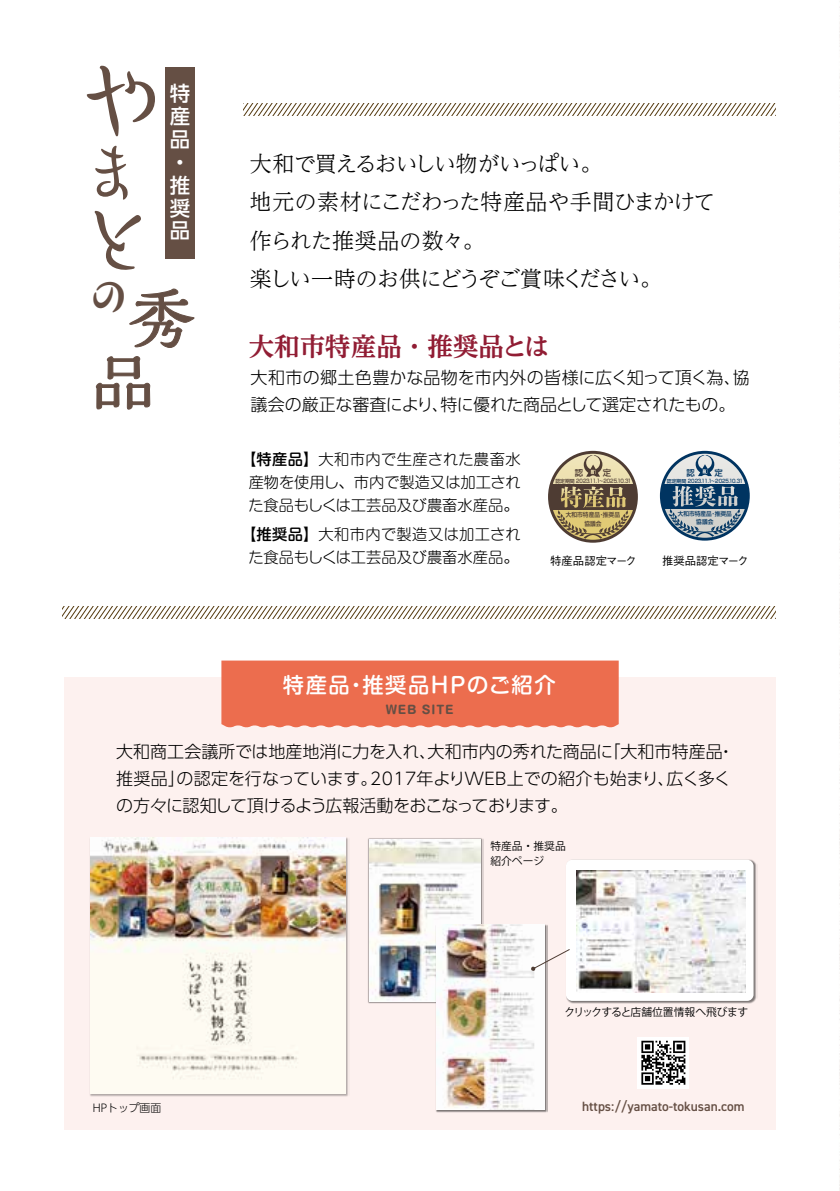
<style>
.page{position:relative;width:840px;height:1191px;background:#fff}
.page>*{position:absolute;margin:0;border:0;box-sizing:border-box;transform-origin:0 0}
.t1{font:80.4px "FGP Hei Min W5 Kodemari M";color:#654f44}
.t2{font:73.8px "FGP Hei Min W5 Kodemari M";color:#654f44}
.t3{font:500 67px "Kaimin Tu Std";color:#654f44;scale:1.04 1}
.t4{font:500 63.8px "Kaimin Tu Std";color:#654f44;scale:1.04 1}
.t5{font:60.4px "FGP Hei Min W5 Kodemari M";color:#654f44}
.t6{font:40.2px "FGP Hei Min W9 Kodemari H";color:#654f44}
.t7{font:700 25.6px "UD Reimin Pro";color:#911d34}
.t8{font:300 22px/38.2px "UD Reimin Pro";letter-spacing:-.05em;color:#000}
.t9{font:500 21.2px "Shin M Go Pr 6";letter-spacing:.07em;color:#fff}
.t10{font:500 20.4px/22.8px "UD Shin Go Pro";color:#fff}
.t11{font:300 17px/27px "UD Shin Go Pro";letter-spacing:-.005em;color:#000}
.t12{font:300 15.2px/22.6px "Shin M Go Pro";color:#000;text-align:center}
.t13{font:600 13.4px "DIN2014";color:#654f44}
.t14{font:500 11.4px "Gothic BBB Pr 6";color:#000}
.t15{font:700 11.4px "Shin M Go Pr 6";letter-spacing:.07em;color:#654f44}
.t16{font:10.8px "Koz Go Pr 6 N";letter-spacing:-.04em;color:#000}
.t17{font:10.8px/15.6px "Koz Go Pr 6 N";color:#000}
.t18{font:300 10.8px "UD Shin Go Pro";color:#000}
.t19{font:500 8.6px "Shin Go Pr 6";color:#4e3c33}
.t20{font:500 8.4px "Shin Go Pr 6";color:#003461}
.t21{font:500 6.2px/8.8px "Shin Go Pr 6";color:#4e3c33;text-align:center;scale:.93 1}
.t22{font:500 6px/8.6px "Shin Go Pr 6";color:#003461;text-align:center;scale:.95 1}
.t23{font:500 5.4px "Shin Go Pr 6";letter-spacing:-.015em;color:#4e3c33;scale:.83 1}
.t24{font:500 5.4px "Shin Go Pr 6";letter-spacing:-.025em;color:#003461;scale:.85 1}
.s1{font-weight:500}
.s2{font-size:4.8px}
.s3{font-size:5px}
</style>
<div class="page">
<img style="left:767px;top:103px;width:9px;height:1027px">
<div style="left:64px;top:677px;width:711px;height:452px;background:#fdf1ef"></div>
<div style="left:221px;top:660px;width:397px;height:67px;background:#ec6d4e"></div>
<svg style="left:129px;top:288px;width:65px;height:60px"></svg>
<svg style="left:96px;top:356px;width:54px;height:54px"></svg>
<div style="left:165px;top:67px;width:29px;height:192px;background:#654f44"></div>
<svg style="left:243px;top:104px;width:532px;height:12px"></svg>
<svg style="left:62px;top:607px;width:713px;height:12px"></svg>
<svg style="left:548px;top:451px;width:89px;height:92px"></svg>
<svg style="left:659px;top:451px;width:90px;height:89px"></svg>
<div style="left:637px;top:1037px;width:51px;height:51px;background:#fff"></div>
<svg style="left:641px;top:1040px;width:44px;height:44px"></svg>
<img style="left:90px;top:837px;width:258px;height:260px">
<img style="left:91px;top:838px;width:254px;height:255px">
<img style="left:368px;top:838px;width:115px;height:165px">
<img style="left:369px;top:839px;width:111px;height:162px">
<img style="left:567px;top:859px;width:190px;height:145px">
<div style="left:565px;top:859px;width:188px;height:142px;background:#fff;border-radius:6px"></div>
<img style="left:435px;top:923px;width:112px;height:189px">
<img style="left:436px;top:924px;width:108px;height:185px">
<img style="left:576px;top:870px;width:169px;height:122px">
<svg style="left:530px;top:948px;width:40px;height:23px"></svg>
<h1 class="t1" style="left:81px;top:60px;width:75px">や</h1>
<h3 class="t5" style="left:84px;top:142px;width:46px">ま</h3>
<h2 class="t2" style="left:82px;top:204px;width:60px">と</h2>
<h3 class="t6" style="left:89px;top:275px;width:37px">の</h3>
<h3 class="t3" style="left:127px;top:273px;width:66px">秀</h3>
<h3 class="t4" style="left:90px;top:339px;width:59px">品</h3>
<p class="t10" style="left:170px;top:82px;width:21px">特産品・推奨品</p>
<p class="t8" style="left:250px;top:144px;width:466px">大和で買えるおいしい物がいっぱい。<br>地元の素材にこだわった特産品や手間ひまかけて作られた推奨品の数々。<br>楽しい一時のお供にどうぞご賞味ください。</p>
<h3 class="t7" style="left:248px;top:326px;width:302px">大和市特産品・推奨品とは</h3>
<p class="t11" style="left:250px;top:364px;width:500px">大和市の郷土色豊かな品物を市内外の皆様に広く知って頂く為、協議会の厳正な審査により、特に優れた商品として選定されたもの。</p>
<p class="t12" style="left:241px;top:446px;width:281px"><span class="s1">【特産品】</span>大和市内で生産された農畜水産物を使用し、市内で製造又は加工された食品もしくは工芸品及び農畜水産品。</p>
<p class="t12" style="left:241px;top:521px;width:281px"><span class="s1">【推奨品】</span>大和市内で製造又は加工された食品もしくは工芸品及び農畜水産品。</p>
<p class="t20" style="left:686px;top:465px;width:10px">認</p>
<p class="t20" style="left:714px;top:465px;width:10px">定</p>
<p class="t24" style="left:666px;top:476px;width:91px"><span class="s2">認定期間</span> 2023.11.1～2025.10.31</p>
<p class="t22" style="left:677px;top:509px;width:58px">大和市特産品・推奨品協議会</p>
<p class="t19" style="left:574px;top:466px;width:10px">認</p>
<p class="t19" style="left:602px;top:466px;width:10px">定</p>
<p class="t23" style="left:555px;top:477px;width:93px"><span class="s3">認定期間</span> 2023.11.1～2025.10.31</p>
<p class="t21" style="left:565px;top:510px;width:60px">大和市特産品・推奨品協議会</p>
<p class="t14" style="left:550px;top:551px;width:88px">特産品認定マーク</p>
<p class="t14" style="left:661px;top:551px;width:88px">推奨品認定マーク</p>
<p class="t9" style="left:283px;top:668px;width:274px">特産品・推奨品HPのご紹介</p>
<p class="t15" style="left:385px;top:699px;width:69px">WEB SITE</p>
<p class="t11" style="left:116px;top:737px;width:619px">大和商工会議所では地産地消に力を入れ、大和市内の秀れた商品に「大和市特産品・推奨品」の認定を行なっています。2017年よりWEB上での紹介も始まり、広く多くの方々に認知して頂けるよう広報活動をおこなっております。</p>
<p class="t17" style="left:490px;top:838px;width:77px">特産品・推奨品紹介ページ</p>
<p class="t16" style="left:564px;top:1006px;width:185px">クリックすると店舗位置情報へ飛びます</p>
<p class="t18" style="left:93px;top:1098px;width:70px">HPトップ画面</p>
<p class="t13" style="left:582px;top:1097px;width:164px">https://yamato-tokusan.com</p>
</div>
